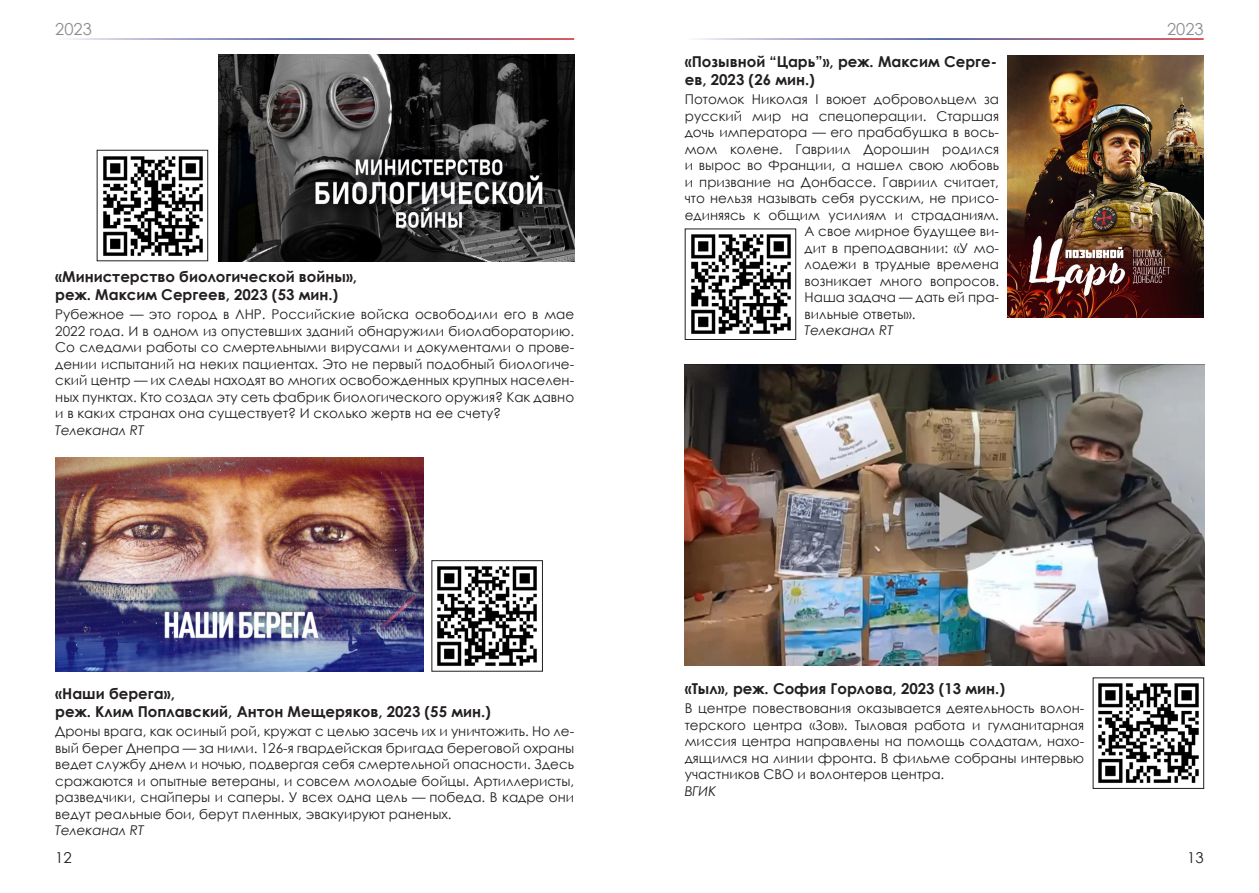
<style>
.page{position:relative;width:1259px;height:893px;background:#fff}
.page>*{position:absolute;margin:0;border:0;box-sizing:border-box;transform-origin:0 0}
.Year{font:16.5px "Century Gothic";color:#8a8c8f}
.Film{font:700 15px/18px "Century Gothic";color:#231f20}
.t1{font:15px "Century Gothic";color:#231f20}
.TEXT{font:13.5px/16.5px "Century Gothic";color:#231f20;text-align:justify}
.TEXT-2{font:italic 13.5px "Century Gothic";color:#231f20}
</style>
<div class="page">
<img style="left:218px;top:54px;width:356px;height:208px">
<img style="left:55px;top:457px;width:368px;height:215px">
<img style="left:103px;top:156px;width:100px;height:100px">
<div style="left:97px;top:150px;width:111px;height:111px;border:1px solid #231f20"></div>
<img style="left:437px;top:566px;width:100px;height:100px">
<div style="left:431px;top:560px;width:112px;height:112px;border:1px solid #231f20"></div>
<img style="left:691px;top:234px;width:100px;height:100px">
<div style="left:685px;top:229px;width:111px;height:111px;border:1px solid #231f20"></div>
<img style="left:1007px;top:55px;width:196px;height:262px">
<img style="left:685px;top:365px;width:519px;height:301px">
<img style="left:1098px;top:683px;width:101px;height:100px">
<div style="left:1092px;top:677px;width:112px;height:112px;border:1px solid #231f20"></div>
<p class="Year" style="left:55px;top:18px;width:38px">2023</p>
<p class="Year" style="left:1167px;top:18px;width:38px">2023</p>
<p class="Film" style="left:55px;top:266px;width:303px">«Министерство биологической войны», реж. Максим Сергеев, 2023 (53 мин.)</p>
<p class="TEXT" style="left:55px;top:306px;width:520px">Рубежное — это город в ЛНР. Российские войска освободили его в мае 2022 года. И в одном из опустевших зданий обнаружили биолабораторию.<br>Со следами работы со смертельными вирусами и документами о прове&shy;дении испытаний на неких пациентах. Это не первый подобный биологиче&shy;ский центр — их следы находят во многих освобожденных крупных населен&shy;ных пунктах. Кто создал эту сеть фабрик биологического оружия? Как давно и в каких странах она существует? И сколько жертв на ее счету?</p>
<p class="TEXT-2" style="left:55px;top:420px;width:90px">Телеканал RT</p>
<p class="Film" style="left:55px;top:683px;width:437px">«Наши берега»,<br>реж. Клим Поплавский, Антон Мещеряков, 2023 (55 мин.)</p>
<p class="TEXT" style="left:55px;top:723px;width:520px">Дроны врага, как осиный рой, кружат с целью засечь их и уничтожить. Но ле&shy;вый берег Днепра — за ними. 126‑я гвардейская бригада береговой охраны ведет службу днем и ночью, подвергая себя смертельной опасности. Здесь сражаются и опытные ветераны, и совсем молодые бойцы. Артиллеристы, разведчики, снайперы и саперы. У всех одна цель — победа. В кадре они ведут реальные бои, берут пленных, эвакуируют раненых.</p>
<p class="TEXT-2" style="left:55px;top:821px;width:90px">Телеканал RT</p>
<p class="Film" style="left:685px;top:51px;width:314px">«Позывной “Царь”», реж. Максим Серге&shy;ев, 2023 (26 мин.)</p>
<p class="TEXT" style="left:685px;top:91px;width:316px">Потомок Николая I воюет добровольцем за</p>
<p class="TEXT" style="left:685px;top:107px;width:316px">русский мир на спецоперации. Старшая</p>
<p class="TEXT" style="left:685px;top:124px;width:316px">дочь императора — его прабабушка в вось-</p>
<p class="TEXT" style="left:685px;top:140px;width:316px">мом колене. Гавриил Дорошин родился</p>
<p class="TEXT" style="left:685px;top:157px;width:316px">и вырос во Франции, а нашел свою любовь</p>
<p class="TEXT" style="left:685px;top:173px;width:316px">и призвание на Донбассе. Гавриил считает,</p>
<p class="TEXT" style="left:685px;top:190px;width:316px">что нельзя называть себя русским, не присо-</p>
<p class="TEXT" style="left:685px;top:206px;width:316px">единяясь к общим усилиям и страданиям.</p>
<p class="TEXT" style="left:804px;top:223px;width:196px">А свое мирное будущее ви-</p>
<p class="TEXT" style="left:804px;top:239px;width:196px">дит в преподавании: «У мо-</p>
<p class="TEXT" style="left:804px;top:256px;width:196px">лодежи в трудные времена</p>
<p class="TEXT" style="left:804px;top:272px;width:196px">возникает много вопросов.</p>
<p class="TEXT" style="left:804px;top:289px;width:196px">Наша задача — дать ей пра-</p>
<p class="TEXT" style="left:804px;top:305px;width:112px">вильные ответы».</p>
<p class="TEXT-2" style="left:804px;top:321px;width:90px">Телеканал RT</p>
<p class="Film" style="left:685px;top:678px;width:322px">«Тыл», реж. София Горлова, 2023 (13 мин.)</p>
<p class="TEXT" style="left:685px;top:700px;width:401px">В центре повествования оказывается деятельность волон&shy;терского центра «Зов». Тыловая работа и гуманитарная миссия центра направлены на помощь солдатам, нахо&shy;дящимся на линии фронта. В фильме собраны интервью участников СВО и волонтеров центра.</p>
<p class="TEXT-2" style="left:685px;top:781px;width:33px">ВГИК</p>
<p class="t1" style="left:55px;top:847px;width:18px">12</p>
<p class="t1" style="left:1187px;top:847px;width:18px">13</p>
</div>
